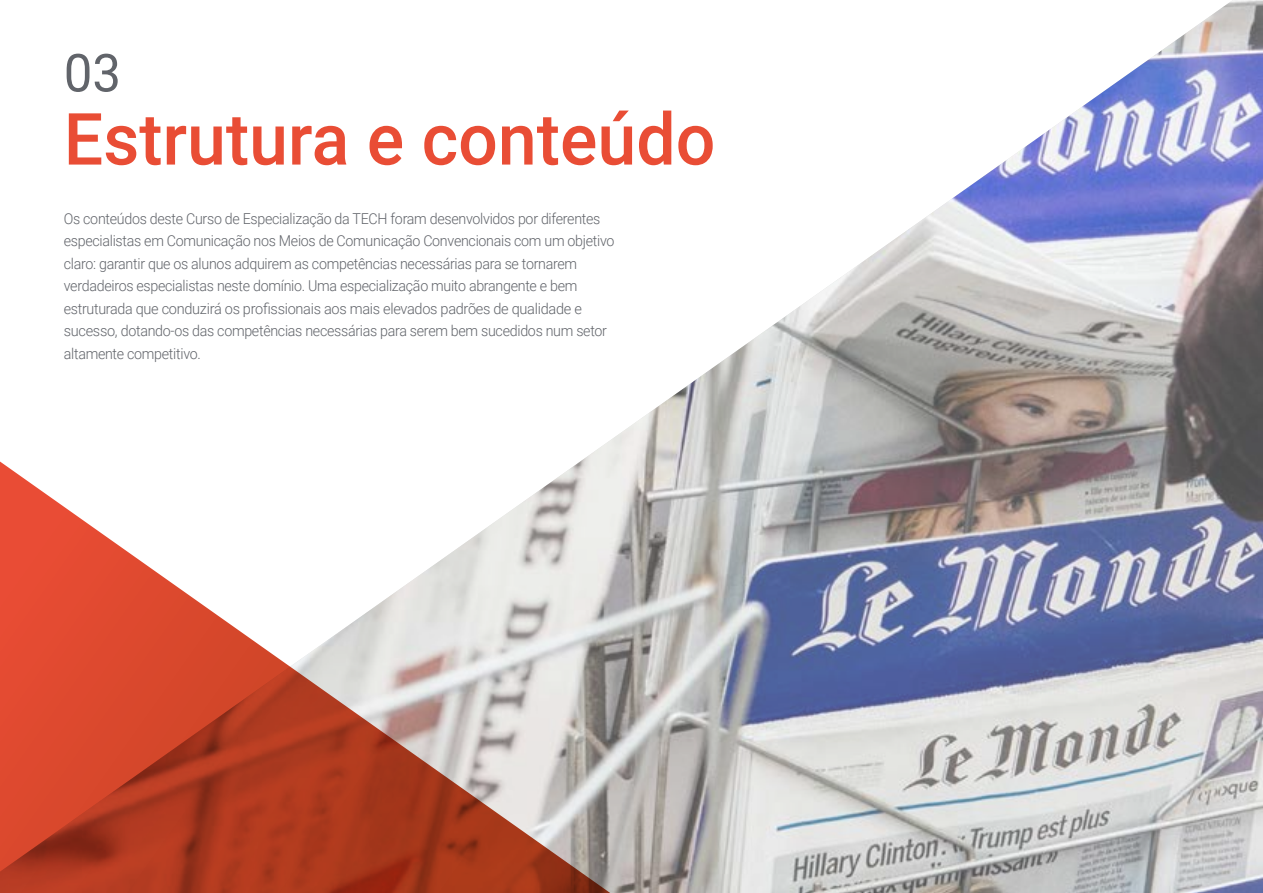
<style>
.page{position:relative;width:1263px;height:893px;background:#fff}
.page>*{position:absolute;margin:0;border:0;box-sizing:border-box;transform-origin:0 0}
.t1{font:500 72px "Roboto";color:#e94d35}
.t2{font:52.5px "Roboto";color:#61646a}
.t3{font:300 15px/22.5px "Roboto";letter-spacing:-.02em;color:#61646a;scale:.95 1}
</style>
<div class="page">
<img style="left:602px;top:0;width:661px;height:893px">
<svg style="left:0;top:446px;width:640px;height:447px"></svg>
<h2 class="t2" style="left:64px;top:36px;width:59px">03</h2>
<h1 class="t1" style="left:64px;top:89px;width:653px">Estrutura e conteúdo</h1>
<p class="t3" style="left:64px;top:207px;width:581px">Os conteúdos deste Curso de Especialização da TECH foram desenvolvidos por diferentes especialistas em Comunicação nos Meios de Comunicação Convencionais com um objetivo claro: garantir que os alunos adquirem as competências necessárias para se tornarem verdadeiros especialistas neste domínio. Uma especialização muito abrangente e bem estruturada que conduzirá os profissionais aos mais elevados padrões de qualidade e sucesso, dotando-os das competências necessárias para serem bem sucedidos num setor altamente competitivo.</p>
</div>
